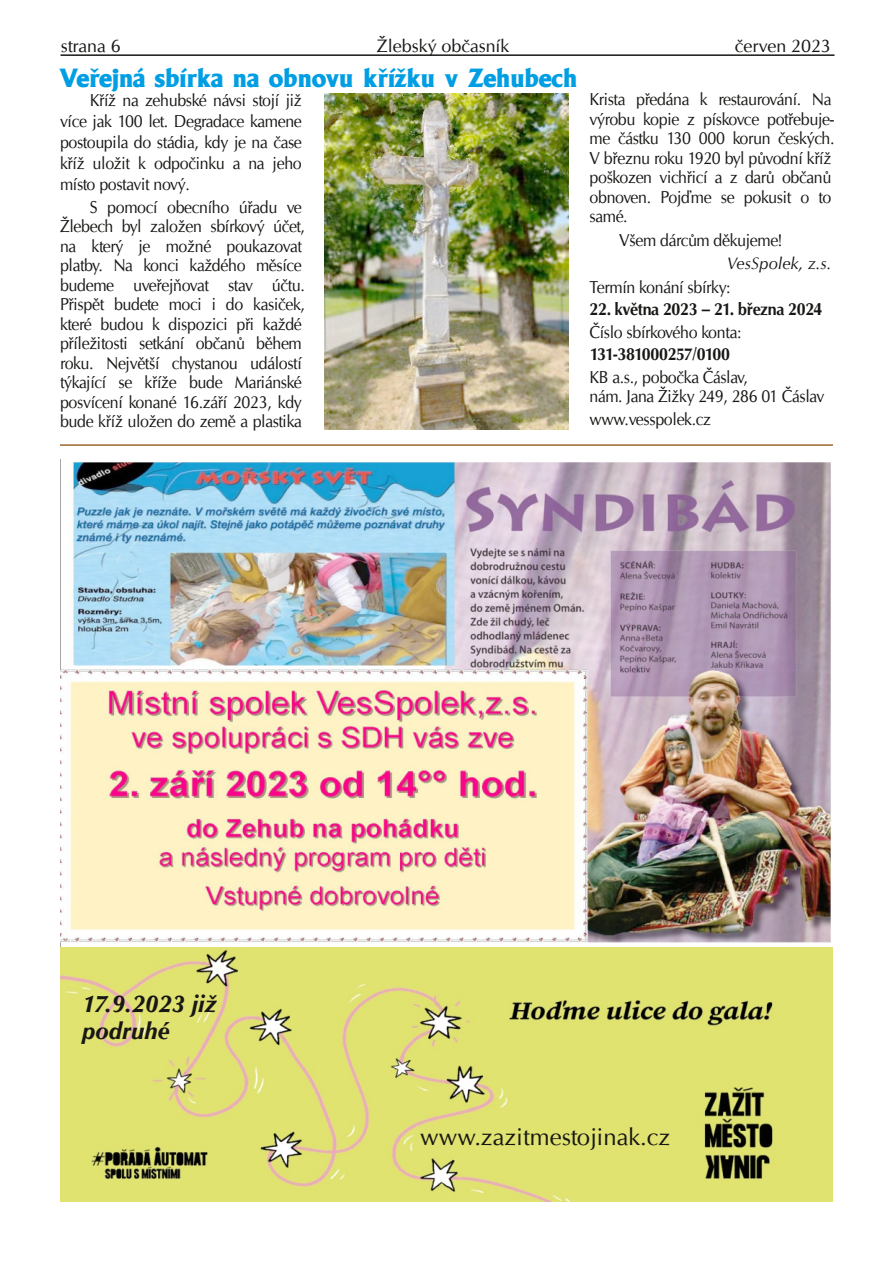
<style>
.page{position:relative;width:893px;height:1263px;background:#fff}
.page>*{position:absolute;margin:0;border:0;box-sizing:border-box;transform-origin:0 0}
.t1{font:expanded 24px "A028";color:#009ee3}
.t2{font:24px "URW Classico";color:#181715}
.t3{font:italic 700 24px/27px "URW Classico";letter-spacing:.005em;color:#181715}
.t4{font:18px "URW Classico";color:#181715}
.t5{font:17.25px/19.5px "URW Classico";letter-spacing:-.02em;color:#181715;scale:.93 1}
.t6{font:700 17.25px "URW Classico";letter-spacing:-.02em;color:#181715;scale:.93 1}
.t7{font:700 17.25px "URW Classico";letter-spacing:-.05em;color:#181715;scale:.93 1}
.t8{font:italic 16.5px "URW Classico";color:#181715}
</style>
<div class="page">
<hr style="left:61px;top:54px;width:773px;height:2px;background:#181715">
<img style="left:60px;top:460px;width:773px;height:488px">
<img style="left:325px;top:93px;width:243px;height:336px">
<img style="left:60px;top:948px;width:773px;height:253px">
<hr style="left:60px;top:444px;width:773px;height:2px;background:#963">
<p class="t4" style="left:61px;top:34px;width:61px">strana 6</p>
<p class="t4" style="left:377px;top:34px;width:134px">Žlebský občasník</p>
<p class="t4" style="left:735px;top:34px;width:98px">červen 2023</p>
<p class="t5" style="left:60px;top:89px;width:262px;line-height:21px;text-align:justify;text-indent:30px">Kříž na zehubské návsi stojí již více jak 100 let. Degradace kamene postoupila do stádia, kdy je na čase kříž uložit k odpočinku a na jeho místo postavit nový.</p>
<p class="t5" style="left:60px;top:197px;width:265px;text-indent:30px">S pomocí obecního úřadu ve<br>Žlebech byl založen sbírkový účet, na který je možné poukazovat platby. Na konci každého měsíce budeme uveřejňovat stav účtu.<br>Přispět budete moci i do kasiček, které budou k dispozici při každé příležitosti setkání občanů během roku. Největší chystanou událostí týkající se kříže bude Mariánské posvícení konané 16.září 2023, kdy bude kříž uložen do země a plastika</p>
<h1 class="t1" style="left:60px;top:62px;width:519px">Veřejná sbírka na obnovu křížku v Zehubech</h1>
<p class="t5" style="left:589px;top:89px;width:265px">Krista předána k restaurování. Na výrobu kopie z pískovce potřebuje&shy;me částku 130 000 korun českých.<br>V březnu roku 1920 byl původní kříž poškozen vichřicí a z darů občanů obnoven. Pojďme se pokusit o to samé.</p>
<p class="t5" style="left:619px;top:230px;width:177px">Všem dárcům děkujeme!</p>
<p class="t8" style="left:727px;top:253px;width:106px">VesSpolek, z.s.</p>
<p class="t5" style="left:589px;top:277px;width:153px">Termín konání sbírky:</p>
<p class="t6" style="left:589px;top:302px;width:252px">22. května 2023 – 21. března 2024</p>
<p class="t5" style="left:589px;top:322px;width:165px">Číslo sbírkového konta:</p>
<p class="t7" style="left:589px;top:347px;width:152px">131-381000257/0100</p>
<p class="t5" style="left:589px;top:367px;width:254px">KB a.s., pobočka Čáslav,<br>nám. Jana Žižky 249, 286 01 Čáslav</p>
<p class="t5" style="left:589px;top:409px;width:132px">www.vesspolek.cz</p>
<h1 class="t3" style="left:82px;top:994px;width:136px">17.9.2023 již podruhé</h1>
<h1 class="t2" style="left:420px;top:1122px;width:252px">www.zazitmestojinak.cz</h1>
</div>
